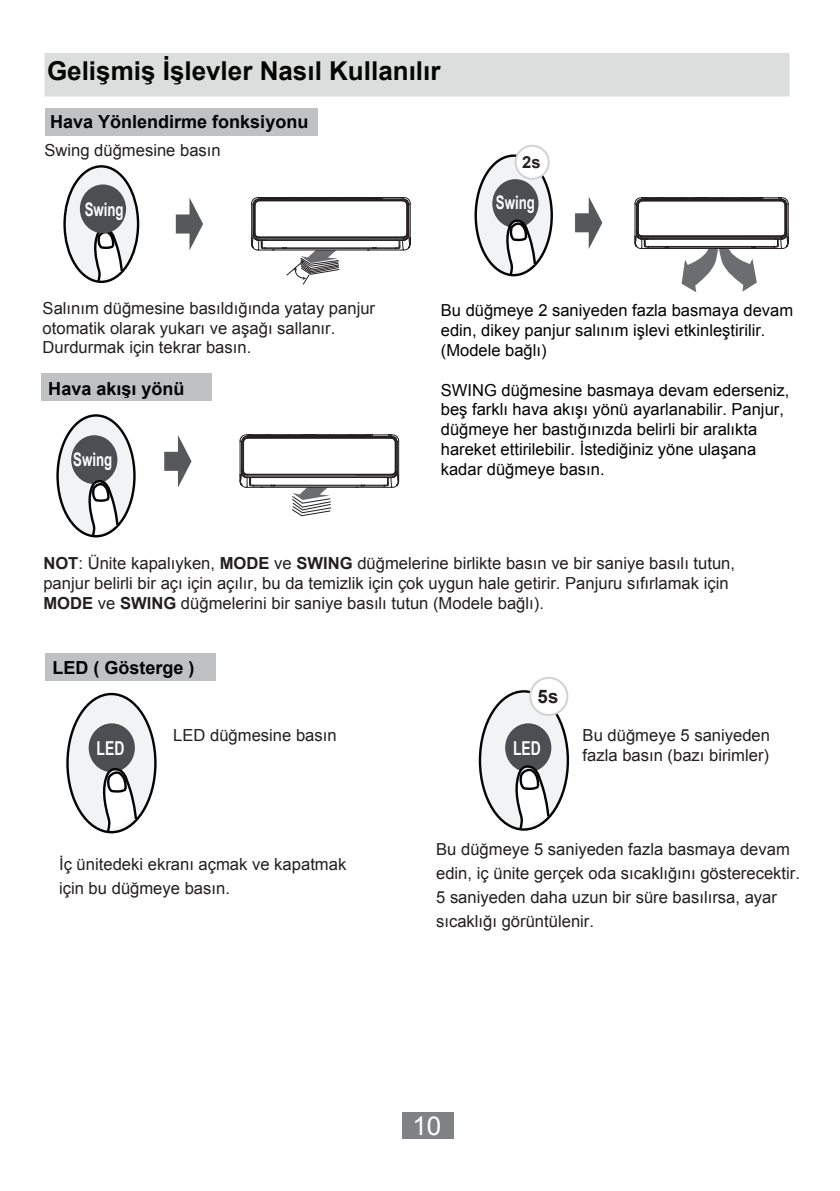
<style>
.page{position:relative;width:840px;height:1191px;background:#fff}
.page>*{position:absolute;margin:0;border:0;box-sizing:border-box;transform-origin:0 0}
.t1{font:700 26px "Arial";color:#050504}
.t2{font:26px "Arial";color:#fff}
.t3{font:700 19.2px "Arial Narrow";color:#fff;scale:.89 1}
.t4{font:700 18.6px "Arial Narrow";color:#fff;scale:.86 1}
.t5{font:700 18.6px "Arial";color:#231f20}
.t6{font:700 18px "Arial";color:#030303}
.t7{font:16.6px/24px "Arial";color:#231f20}
.t8{font:16.6px/19.8px "Arial";color:#030303}
.t9{font:700 16.6px "Arial";color:#231f20}
.s1{font-weight:700}
.s2{font-style:inherit}
</style>
<div class="page">
<div style="left:475px;top:156px;width:76px;height:119px;background:#f2f3f4;border-radius:50%"></div>
<div style="left:474px;top:154px;width:78px;height:122px;border:2px solid #030303;border-radius:50%"></div>
<div style="left:402px;top:1112px;width:51px;height:27px;background:#808285"></div>
<div style="left:45px;top:53px;width:744px;height:43px;background:#dcdddd"></div>
<div style="left:46px;top:108px;width:272px;height:28px;background:#bfc1c3"></div>
<div style="left:41px;top:373px;width:170px;height:28px;background:#bfc1c3"></div>
<div style="left:45px;top:652px;width:170px;height:28px;background:#bfc1c3"></div>
<svg style="left:176px;top:198px;width:27px;height:52px"></svg>
<svg style="left:251px;top:197px;width:159px;height:88px"></svg>
<svg style="left:164px;top:435px;width:27px;height:52px"></svg>
<svg style="left:239px;top:434px;width:160px;height:82px"></svg>
<svg style="left:575px;top:196px;width:27px;height:53px"></svg>
<svg style="left:634px;top:197px;width:154px;height:95px"></svg>
<div style="left:65px;top:166px;width:73px;height:116px;background:#f2f3f4;border-radius:50%"></div>
<div style="left:63px;top:165px;width:76px;height:118px;border:2px solid #030303;border-radius:50%"></div>
<div style="left:515px;top:146px;width:33px;height:33px;background:#fff;border-radius:50%"></div>
<div style="left:514px;top:145px;width:35px;height:35px;border:2px solid #d1d2d4;border-radius:50%"></div>
<div style="left:58px;top:415px;width:76px;height:121px;background:#f2f3f4;border-radius:50%"></div>
<div style="left:56px;top:414px;width:80px;height:123px;border:2px solid #030303;border-radius:50%"></div>
<div style="left:67px;top:694px;width:88px;height:138px;background:#f2f3f4;border-radius:50%"></div>
<div style="left:66px;top:693px;width:90px;height:140px;border:2px solid #030303;border-radius:50%"></div>
<div style="left:479px;top:691px;width:88px;height:138px;background:#f2f3f4;border-radius:50%"></div>
<div style="left:530px;top:678px;width:37px;height:37px;background:#fff;border-radius:50%"></div>
<div style="left:529px;top:677px;width:39px;height:39px;border:2px solid #d1d2d4;border-radius:50%"></div>
<svg style="left:93px;top:228px;width:31px;height:55px"></svg>
<div style="left:80px;top:184px;width:46px;height:49px;background:#4d4e52;border-radius:50%"></div>
<div style="left:89px;top:723px;width:46px;height:49px;background:#4d4e52;border-radius:50%"></div>
<div style="left:505px;top:723px;width:46px;height:49px;background:#4d4e52;border-radius:50%"></div>
<div style="left:71px;top:435px;width:46px;height:49px;background:#4d4e52;border-radius:50%"></div>
<div style="left:492px;top:179px;width:46px;height:49px;background:#4d4e52;border-radius:50%"></div>
<svg style="left:504px;top:220px;width:33px;height:57px"></svg>
<svg style="left:87px;top:480px;width:33px;height:58px"></svg>
<svg style="left:101px;top:768px;width:37px;height:66px"></svg>
<svg style="left:513px;top:765px;width:37px;height:66px"></svg>
<h1 class="t1" style="left:47px;top:52px;width:395px">Gelişmiş İşlevler Nasıl Kullanılır</h1>
<p class="t6" style="left:50px;top:109px;width:260px">Hava Yönlendirme fonksiyonu</p>
<p class="t7" style="left:44px;top:138px;width:178px">Swing düğmesine basın</p>
<p class="t4" style="left:85px;top:195px;width:47px">Swing</p>
<p class="t9" style="left:522px;top:151px;width:20px">2s</p>
<p class="t4" style="left:495px;top:189px;width:47px">Swing</p>
<p class="t7" style="left:43px;top:298px;width:334px;line-height:19.6px">Salınım düğmesine basıldığında yatay panjur otomatik olarak yukarı ve aşağı sallanır.<br>Durdurmak için tekrar basın.</p>
<p class="t6" style="left:48px;top:376px;width:138px">Hava akışı yönü</p>
<p class="t4" style="left:73px;top:445px;width:47px">Swing</p>
<p class="t8" style="left:440px;top:300px;width:353px">Bu düğmeye 2 saniyeden fazla basmaya devam edin, dikey panjur salınım işlevi etkinleştirilir. (Modele bağlı)</p>
<p class="t8" style="left:440px;top:380px;width:350px">SWING düğmesine basmaya devam ederseniz, beş farklı hava akışı yönü ayarlanabilir. Panjur, düğmeye her bastığınızda belirli bir aralıkta hareket ettirilebilir. İstediğiniz yöne ulaşana kadar düğmeye basın.</p>
<p class="t7" style="left:43px;top:553px;width:692px;line-height:20px"><span class="s1">NOT</span>: Ünite kapalıyken, <span class="s1">MODE</span> ve <span class="s1">SWING</span> düğmelerine birlikte basın ve bir saniye basılı tutun, panjur belirli bir açı için açılır, bu da temizlik için çok uygun hale getirir. Panjuru sıfırlamak için<br><span class="s1">MODE</span> ve <span class="s1">SWING</span> düğmelerini bir saniye basılı tutun (Modele bağlı).</p>
<p class="t6" style="left:52px;top:655px;width:144px"><span class="s2">LED</span> ( Gösterge )</p>
<p class="t5" style="left:537px;top:684px;width:22px">5s</p>
<p class="t7" style="left:173px;top:723px;width:165px">LED düğmesine basın</p>
<p class="t7" style="left:582px;top:725px;width:189px;line-height:20px">Bu düğmeye 5 saniyeden fazla basın (bazı birimler)</p>
<p class="t3" style="left:96px;top:733px;width:33px">LED</p>
<p class="t3" style="left:512px;top:733px;width:33px">LED</p>
<p class="t7" style="left:59px;top:852px;width:288px">İç ünitedeki ekranı açmak ve kapatmak için bu düğmeye basın.</p>
<p class="t7" style="left:436px;top:837px;width:365px">Bu düğmeye 5 saniyeden fazla basmaya devam edin, iç ünite gerçek oda sıcaklığını gösterecektir.<br>5 saniyeden daha uzun bir süre basılırsa, ayar sıcaklığı görüntülenir.</p>
<h1 class="t2" style="left:412px;top:1107px;width:30px">10</h1>
</div>
